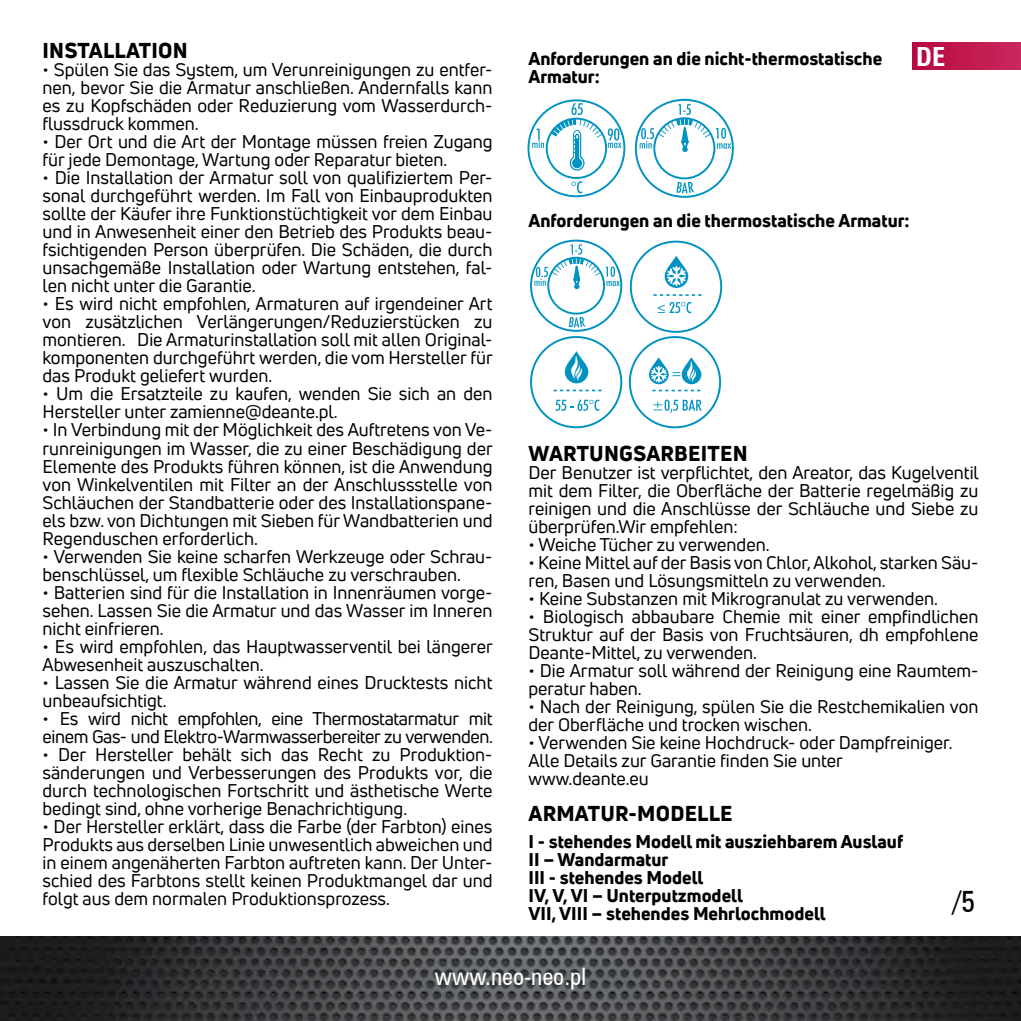
<style>
.page{position:relative;width:1021px;height:1021px;background:#fff}
.page>*{position:absolute;margin:0;border:0;box-sizing:border-box;transform-origin:0 0}
.t1{font:30px "Zurich Cn AT";color:#000}
.t2{font:24px "Zurich Cn AT";color:#fff}
.t3{font:700 24px "Zurich Cn PL";color:#fff}
.t4{font:800 21px "Uni Neue";letter-spacing:.01em;color:#000}
.t5{font:18px/18px "Uni Neue";color:#000;text-align:justify}
.t6{font:800 18px/18px "Uni Neue";color:#000}
.t7{font:18px/18px "Uni Neue";letter-spacing:-.02em;color:#000}
</style>
<div class="page">
<img style="left:0;top:936px;width:1020px;height:84px">
<div style="left:912px;top:43px;width:108px;height:27px;background:linear-gradient(to right,#b8073f,#c9285c)"></div>
<svg style="left:565px;top:351px;width:23px;height:32px"></svg>
<svg style="left:569px;top:355px;width:14px;height:26px"></svg>
<div style="left:530px;top:336px;width:92px;height:92px;border:2px solid #0093c1;border-radius:50%"></div>
<svg style="left:553px;top:389px;width:48px;height:2px"></svg>
<div style="left:629px;top:336px;width:92px;height:92px;border:2px solid #0093c1;border-radius:50%"></div>
<svg style="left:652px;top:390px;width:48px;height:1px"></svg>
<svg style="left:681px;top:357px;width:20px;height:27px"></svg>
<svg style="left:649px;top:357px;width:48px;height:27px"></svg>
<svg style="left:555px;top:399px;width:44px;height:12px"></svg>
<svg style="left:653px;top:399px;width:48px;height:14px"></svg>
<svg style="left:534px;top:240px;width:189px;height:93px"></svg>
<div style="left:635px;top:99px;width:98px;height:99px;border:2px solid #0093c1;border-radius:50%"></div>
<div style="left:653px;top:117px;width:62px;height:62px;border:2px solid #0093c1;border-radius:50%"></div>
<svg style="left:676px;top:182px;width:18px;height:11px"></svg>
<svg style="left:639px;top:104px;width:92px;height:48px"></svg>
<div style="left:527px;top:99px;width:98px;height:98px;border:2px solid #0093c1;border-radius:50%"></div>
<div style="left:545px;top:118px;width:62px;height:61px;border:2px solid #0093c1;border-radius:50%"></div>
<svg style="left:571px;top:181px;width:11px;height:12px"></svg>
<svg style="left:550px;top:103px;width:71px;height:68px"></svg>
<svg style="left:532px;top:129px;width:12px;height:19px"></svg>
<p class="t4" style="left:43px;top:37px;width:147px">INSTALLATION</p>
<p class="t5" style="left:43px;top:61px;width:451px">• Spülen Sie das System, um Verunreinigungen zu entfer&shy;nen, bevor Sie die Armatur anschließen. Andernfalls kann es zu Kopfschäden oder Reduzierung vom Wasserdurch&shy;flussdruck kommen.</p>
<p class="t5" style="left:43px;top:133px;width:451px">• Der Ort und die Art der Montage müssen freien Zugang für jede Demontage, Wartung oder Reparatur bieten.</p>
<p class="t5" style="left:43px;top:169px;width:451px">• Die Installation der Armatur soll von qualifiziertem Per&shy;sonal durchgeführt werden. Im Fall von Einbauprodukten sollte der Käufer ihre Funktionstüchtigkeit vor dem Einbau und in Anwesenheit einer den Betrieb des Produkts beau&shy;fsichtigenden Person überprüfen. Die Schäden, die durch unsachgemäße Installation oder Wartung entstehen, fal&shy;len nicht unter die Garantie.</p>
<p class="t5" style="left:43px;top:295px;width:452px">• Es wird nicht empfohlen, Armaturen auf irgendeiner Art von zusätzlichen Verlängerungen/Reduzierstücken zu montieren. Die Armaturinstallation soll mit allen Original&shy;komponenten durchgeführt werden, die vom Hersteller für das Produkt geliefert wurden.</p>
<p class="t5" style="left:43px;top:385px;width:451px">• Um die Ersatzteile zu kaufen, wenden Sie sich an den<br>Hersteller unter zamienne@deante.pl.</p>
<p class="t5" style="left:43px;top:421px;width:452px">• In Verbindung mit der Möglichkeit des Auftretens von Ve&shy;runreinigungen im Wasser, die zu einer Beschädigung der Elemente des Produkts führen können, ist die Anwendung von Winkelventilen mit Filter an der Anschlussstelle von Schläuchen der Standbatterie oder des Installationspane&shy;els bzw. von Dichtungen mit Sieben für Wandbatterien und Regenduschen erforderlich.</p>
<p class="t5" style="left:43px;top:547px;width:451px">• Verwenden Sie keine scharfen Werkzeuge oder Schrau&shy;benschlüssel, um flexible Schläuche zu verschrauben.</p>
<p class="t5" style="left:43px;top:583px;width:451px">• Batterien sind für die Installation in Innenräumen vorge&shy;sehen. Lassen Sie die Armatur und das Wasser im Inneren nicht einfrieren.</p>
<p class="t5" style="left:43px;top:637px;width:452px">• Es wird empfohlen, das Hauptwasserventil bei längerer<br>Abwesenheit auszuschalten.</p>
<p class="t5" style="left:43px;top:673px;width:451px">• Lassen Sie die Armatur während eines Drucktests nicht unbeaufsichtigt.</p>
<p class="t7" style="left:43px;top:709px;width:452px">• Es wird nicht empfohlen, eine Thermostatarmatur mit einem Gas- und Elektro-Warmwasserbereiter zu verwenden.</p>
<p class="t5" style="left:43px;top:745px;width:451px">• Der Hersteller behält sich das Recht zu Produktion&shy;sänderungen und Verbesserungen des Produkts vor, die durch technologischen Fortschritt und ästhetische Werte bedingt sind, ohne vorherige Benachrichtigung.</p>
<p class="t5" style="left:43px;top:817px;width:451px">• Der Hersteller erklärt, dass die Farbe (der Farbton) eines Produkts aus derselben Linie unwesentlich abweichen und in einem angenäherten Farbton auftreten kann. Der Unter&shy;schied des Farbtons stellt keinen Produktmangel dar und folgt aus dem normalen Produktionsprozess.</p>
<p class="t6" style="left:528px;top:49px;width:355px">Anforderungen an die nicht-thermostatische<br>Armatur:</p>
<h2 class="t3" style="left:915px;top:40px;width:31px">DE</h2>
<p class="t6" style="left:528px;top:211px;width:382px">Anforderungen an die thermostatische Armatur:</p>
<p class="t4" style="left:528px;top:439px;width:220px">WARTUNGSARBEITEN</p>
<p class="t5" style="left:528px;top:463px;width:452px">Der Benutzer ist verpflichtet, den Areator, das Kugelventil mit dem Filter, die Oberfläche der Batterie regelmäßig zu reinigen und die Anschlüsse der Schläuche und Siebe zu überprüfen.Wir empfehlen:</p>
<p class="t5" style="left:528px;top:535px;width:242px">• Weiche Tücher zu verwenden.</p>
<p class="t5" style="left:528px;top:553px;width:451px">• Keine Mittel auf der Basis von Chlor, Alkohol, starken Säu&shy;ren, Basen und Lösungsmitteln zu verwenden.</p>
<p class="t5" style="left:528px;top:589px;width:411px">• Keine Substanzen mit Mikrogranulat zu verwenden.</p>
<p class="t5" style="left:528px;top:607px;width:451px">• Biologisch abbaubare Chemie mit einer empfindlichen Struktur auf der Basis von Fruchtsäuren, dh empfohlene Deante-Mittel, zu verwenden.</p>
<p class="t5" style="left:528px;top:661px;width:451px">• Die Armatur soll während der Reinigung eine Raumtem&shy;peratur haben.</p>
<p class="t5" style="left:528px;top:697px;width:451px">• Nach der Reinigung, spülen Sie die Restchemikalien von der Oberfläche und trocken wischen.</p>
<p class="t5" style="left:528px;top:733px;width:425px;text-align:left">• Verwenden Sie keine Hochdruck- oder Dampfreiniger.<br>Alle Details zur Garantie finden Sie unter www.deante.eu</p>
<p class="t4" style="left:528px;top:799px;width:203px">ARMATUR-MODELLE</p>
<p class="t6" style="left:528px;top:832px;width:376px">I - stehendes Modell mit ausziehbarem Auslauf<br>II – Wandarmatur<br>III - stehendes Modell<br>IV, V, VI – Unterputzmodell<br>VII, VIII – stehendes Mehrlochmodell</p>
<h1 class="t1" style="left:952px;top:883px;width:24px">/5</h1>
<h2 class="t2" style="left:435px;top:962px;width:153px">www.neo-neo.pl</h2>
</div>
